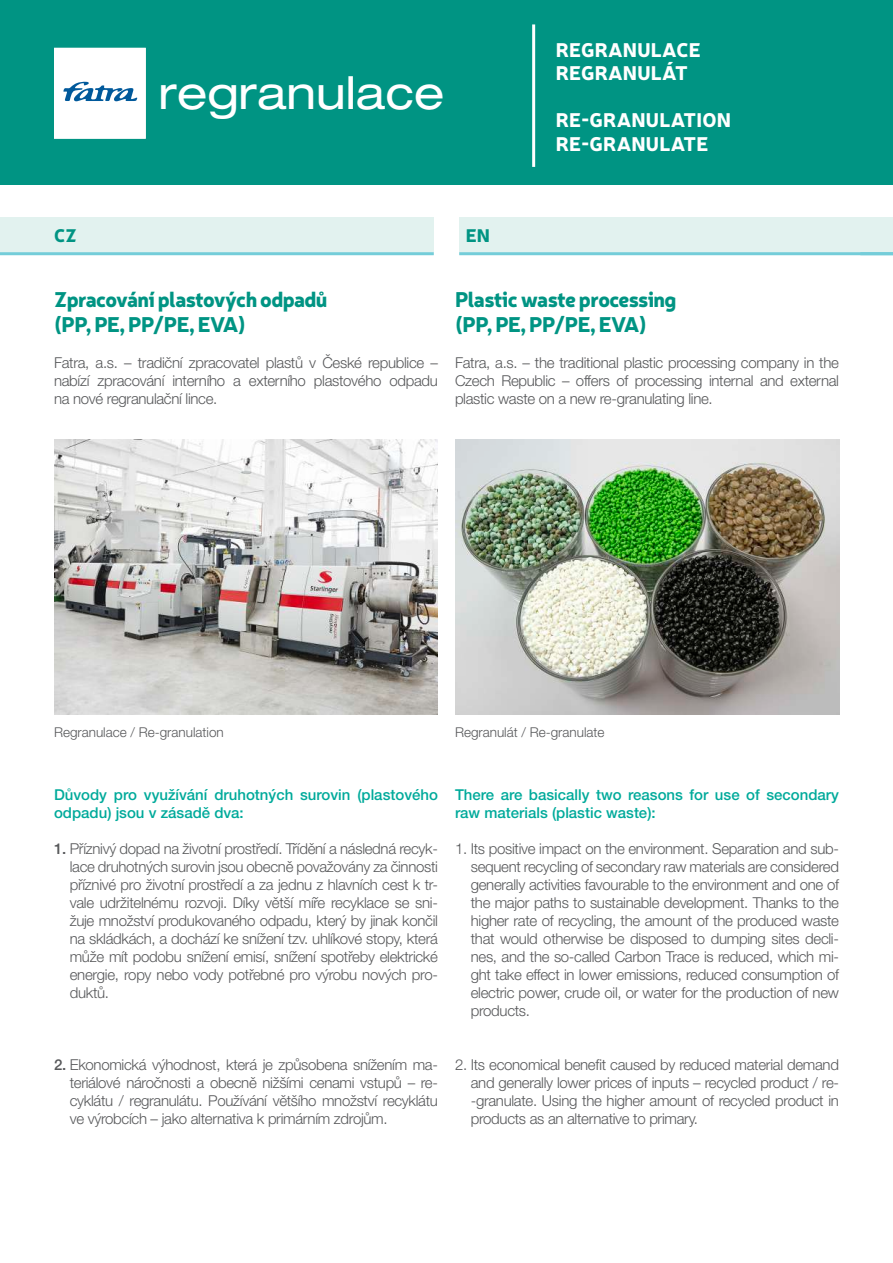
<style>
.page{position:relative;width:893px;height:1263px;background:#fff}
.page>*{position:absolute;margin:0;border:0;box-sizing:border-box;transform-origin:0 0}
.t1{font:expanded 45.6px "Helvetica Neue LT Pro";color:#fff}
.t2{font:900 21px/25.2px "Neris";letter-spacing:-.03em;color:#009483}
.t3{font:900 19.5px/23.4px "Neris";letter-spacing:.01em;color:#fff}
.t4{font:900 18px "Neris";color:#009483}
.t5{font:300 15px/18px "Helvetica Neue LT Pro";letter-spacing:-.02em;color:#57585a;text-align:justify}
.t6{font:500 15px/18px "Helvetica Neue LT Pro";color:#00aa9b}
.t7{font:300 13.5px "Helvetica Neue LT Pro";color:#57585a}
.s1{font-weight:500}
</style>
<div class="page">
<div style="left:0;top:0;width:893px;height:185px;background:#009483"></div>
<hr style="left:532px;top:24px;width:3px;height:143px;background:#fff">
<svg style="left:54px;top:48px;width:92px;height:91px;background:#ecf2f7"></svg>
<div style="left:0;top:218px;width:434px;height:37px;background:#e2f2ef"></div>
<div style="left:459px;top:218px;width:434px;height:37px;background:#e2f2ef"></div>
<hr style="left:0;top:252px;width:434px;height:3px;background:#74cdd9">
<hr style="left:459px;top:252px;width:434px;height:3px;background:#74cdd9">
<img style="left:456px;top:440px;width:383px;height:274px">
<img style="left:55px;top:440px;width:382px;height:274px">
<h1 class="t1" style="left:159px;top:67px;width:287px">regranulace</h1>
<p class="t4" style="left:54px;top:222px;width:24px">CZ</p>
<p class="t4" style="left:466px;top:222px;width:26px">EN</p>
<h3 class="t3" style="left:556px;top:37px;width:147px">REGRANULACE<br>REGRANULÁT</h3>
<h3 class="t3" style="left:556px;top:107px;width:177px">RE-GRANULATION<br>RE-GRANULATE</h3>
<h2 class="t2" style="left:54px;top:286px;width:275px">Zpracování plastových odpadů (PP, PE, PP/PE, EVA)</h2>
<p class="t5" style="left:54px;top:354px;width:385px">Fatra, a.s. – tradiční zpracovatel plastů v České republice – nabízí zpracování interního a externího plastového odpadu na nové regranulační lince.</p>
<h2 class="t2" style="left:455px;top:286px;width:223px">Plastic waste processing (PP, PE, PP/PE, EVA)</h2>
<p class="t5" style="left:455px;top:354px;width:385px">Fatra, a.s. – the traditional plastic processing company in the Czech Republic – offers of processing internal and external plastic waste on a new re-granulating line.</p>
<p class="t7" style="left:54px;top:723px;width:171px">Regranulace / Re-granulation</p>
<p class="t7" style="left:455px;top:723px;width:151px">Regranulát / Re-granulate</p>
<p class="t6" style="left:54px;top:786px;width:385px">Důvody pro využívání druhotných surovin (plastového odpadu) jsou v zásadě dva:</p>
<p class="t5" style="left:70px;top:840px;width:370px;text-indent:-16px"><span class="s1">1.</span> Příznivý dopad na životní prostředí. Třídění a následná recyk&shy;lace druhotných surovin jsou obecně považovány za činnosti příznivé pro životní prostředí a za jednu z hlavních cest k tr&shy;vale udržitelnému rozvoji. Díky větší míře recyklace se sni&shy;žuje množství produkovaného odpadu, který by jinak končil na skládkách, a dochází ke snížení tzv. uhlíkové stopy, která může mít podobu snížení emisí, snížení spotřeby elektrické energie, ropy nebo vody potřebné pro výrobu nových pro&shy;duktů.</p>
<p class="t5" style="left:70px;top:1056px;width:370px;text-indent:-16px"><span class="s1">2.</span> Ekonomická výhodnost, která je způsobena snížením ma&shy;teriálové náročnosti a obecně nižšími cenami vstupů – re&shy;cyklátu / regranulátu. Používání většího množství recyklátu ve výrobcích – jako alternativa k primárním zdrojům.</p>
<p class="t6" style="left:455px;top:786px;width:385px">There are basically two reasons for use of secondary raw materials (plastic waste):</p>
<p class="t5" style="left:471px;top:840px;width:370px;text-indent:-16px">1. Its positive impact on the environment. Separation and sub&shy;sequent recycling of secondary raw materials are considered generally activities favourable to the environment and one of the major paths to sustainable development. Thanks to the higher rate of recycling, the amount of the produced waste that would otherwise be disposed to dumping sites decli&shy;nes, and the so-called Carbon Trace is reduced, which mi&shy;ght take effect in lower emissions, reduced consumption of electric power, crude oil, or water for the production of new products.</p>
<p class="t5" style="left:471px;top:1056px;width:370px;text-indent:-16px">2. Its economical benefit caused by reduced material demand and generally lower prices of inputs – recycled product / re--granulate. Using the higher amount of recycled product in products as an alternative to primary.</p>
</div>
